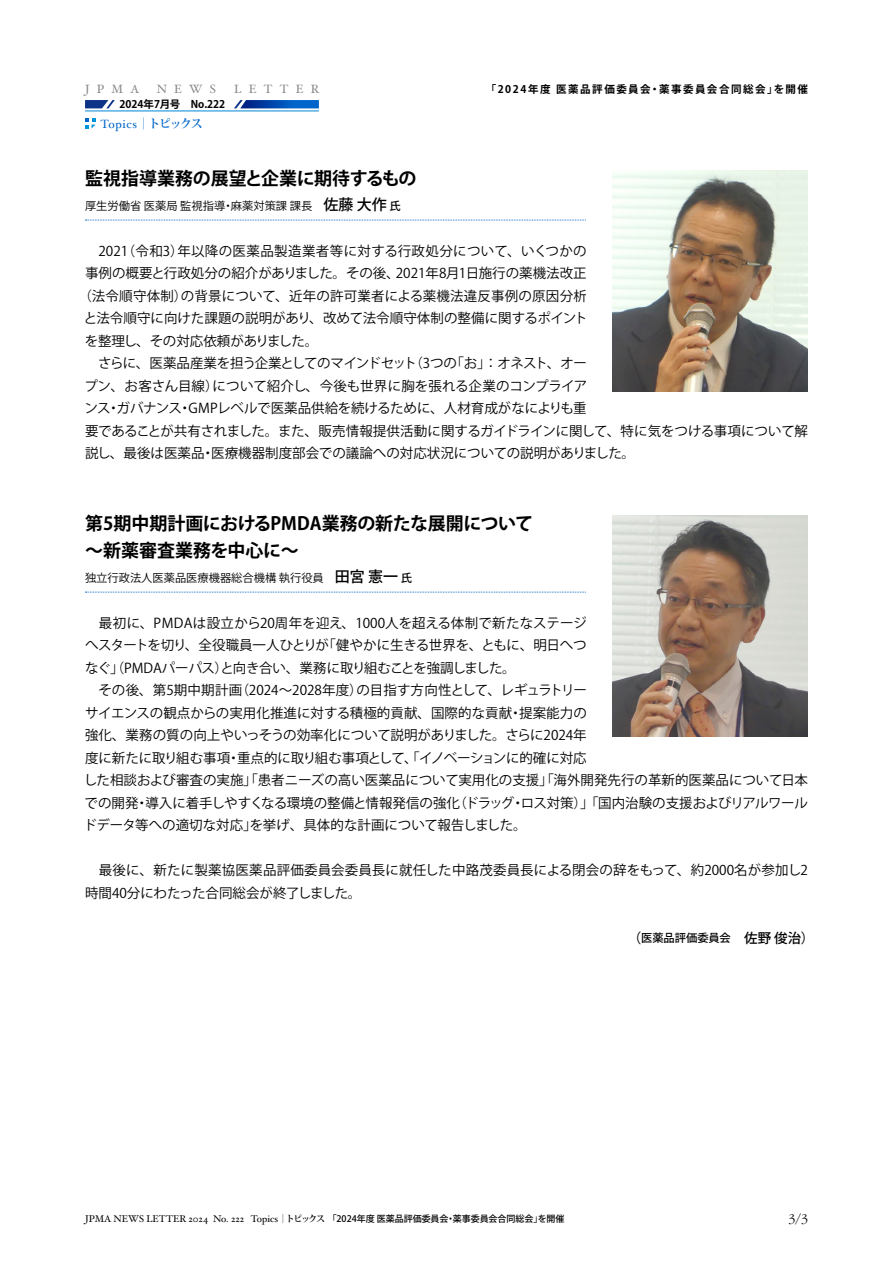
<style>
.page{position:relative;width:893px;height:1263px;background:#fff}
.page>*{position:absolute;margin:0;border:0;box-sizing:border-box;transform-origin:0 0}
.t1{font:700 18px/27px "Koz Go Pr 6 N";letter-spacing:-.01em;color:#000}
.t2{font:300 13.8px "ITC Garamond Std";color:#000}
.t3{font:13.5px/22.5px "Koz Go Pr 6 N";color:#000}
.t4{font:13.5px "Koz Go Pr 6 N";letter-spacing:-.04em;color:#000}
.t5{font:13.5px "Koz Go Pr 6 N";letter-spacing:.03em;color:#000}
.t6{font:13.5px "Koz Go Pr 6 N";letter-spacing:-.02em;color:#000}
.t7{font:12px "Hoefler Text";letter-spacing:.6em;color:#888}
.t8{font:12px "Hoefler Text";letter-spacing:.05em;color:#0066cb}
.t9{font:11.25px "Koz Go Pr 6 N";color:#000}
.t10{font:500 11.25px "Koz Go Pr 6 N";color:#000}
.t11{font:700 10.5px "Koz Go Pr 6 N";letter-spacing:.15em;color:#000}
.t12{font:700 10.5px "Koz Go Pr 6 N";color:#000}
.t13{font:9.75px "Hoefler Text";color:#000}
.s1{font-family:"Koz Min Pr 6 N";font-weight:700}
.s2{font-weight:500;font-size:15px}
.s3{font-weight:500}
.s4{font-size:13.5px}
.s5{font-family:"Koz Min Pro";font-size:9px}
.s6{font-family:"Koz Min Pro";font-weight:700;font-size:9px}
.s7{font-family:"Koz Go Pr 6 N";font-weight:500;font-size:9px}
</style>
<div class="page">
<svg style="left:85px;top:100px;width:30px;height:8px"></svg>
<svg style="left:234px;top:100px;width:85px;height:8px"></svg>
<hr style="left:85px;top:111px;width:234px;height:1px;background:#0085d6">
<svg style="left:85px;top:220px;width:501px;height:1px"></svg>
<svg style="left:85px;top:592px;width:501px;height:1px"></svg>
<img style="left:612px;top:170px;width:196px;height:221px">
<img style="left:612px;top:515px;width:196px;height:221px">
<svg style="left:85px;top:118px;width:11px;height:10px"></svg>
<p class="t7" style="left:85px;top:82px;width:56px">JPMA</p>
<p class="t7" style="left:157px;top:82px;width:61px">NEWS</p>
<p class="t7" style="left:234px;top:82px;width:87px">LETTER</p>
<p class="t12" style="left:119px;top:99px;width:107px">2024年7月号　No.222</p>
<p class="t8" style="left:101px;top:116px;width:104px">Topics<span class="s1">｜トピックス</span></p>
<p class="t11" style="left:486px;top:84px;width:324px">「2024年度医薬品評価委員会・薬事委員会合同総会」を開催</p>
<h1 class="t1" style="left:85px;top:165px;width:333px">監視指導業務の展望と企業に期待するもの</h1>
<p class="t9" style="left:85px;top:200px;width:317px">厚生労働省 医薬局 監視指導・麻薬対策課 課長　<span class="s2">佐藤 大作</span><span class="s3">氏</span></p>
<p class="t5" style="left:85px;top:243px;width:503px">　2021（令和3）年以降の医薬品製造業者等に対する行政処分について、いくつかの</p>
<p class="t3" style="left:85px;top:262px;width:503px">事例の概要と行政処分の紹介がありました。その後、2021年8月1日施行の薬機法改正</p>
<p class="t3" style="left:79px;top:285px;width:510px">（法令順守体制）の背景について、近年の許可業者による薬機法違反事例の原因分析</p>
<p class="t3" style="left:84px;top:307px;width:505px">と法令順守に向けた課題の説明があり、改めて法令順守体制の整備に関するポイント</p>
<p class="t6" style="left:85px;top:333px;width:235px">を整理し、その対応依頼がありました。</p>
<p class="t4" style="left:85px;top:356px;width:503px">　さらに、医薬品産業を担う企業としてのマインドセット（3つの「お」：オネスト、オー</p>
<p class="t3" style="left:84px;top:375px;width:504px">プン、お客さん目線）について紹介し、今後も世界に胸を張れる企業のコンプライア</p>
<p class="t3" style="left:84px;top:397px;width:504px">ンス・ガバナンス・GMPレベルで医薬品供給を続けるために、人材育成がなによりも重</p>
<p class="t3" style="left:85px;top:420px;width:724px">要であることが共有されました。また、販売情報提供活動に関するガイドラインに関して、特に気をつける事項について解</p>
<p class="t3" style="left:85px;top:442px;width:551px">説し、最後は医薬品・医療機器制度部会での議論への対応状況についての説明がありました。</p>
<h1 class="t1" style="left:85px;top:510px;width:450px">第5期中期計画におけるPMDA業務の新たな展開について〜新薬審査業務を中心に〜</h1>
<p class="t9" style="left:85px;top:572px;width:328px">独立行政法人医薬品医療機器総合機構 執行役員　<span class="s2">田宮 憲一</span><span class="s3">氏</span></p>
<p class="t3" style="left:83px;top:612px;width:726px">　最初に、PMDAは設立から20周年を迎え、1000人を超える体制で新たなステージ<br>へスタートを切り、全役職員一人ひとりが「健やかに生きる世界を、ともに、明日へつ<br>なぐ」（PMDAパーパス）と向き合い、業務に取り組むことを強調しました。<br>　その後、第5期中期計画（2024〜2028年度）の目指す方向性として、レギュラトリー<br>サイエンスの観点からの実用化推進に対する積極的貢献、国際的な貢献・提案能力の<br>強化、業務の質の向上やいっそうの効率化について説明がありました。さらに2024年<br>度に新たに取り組む事項・重点的に取り組む事項として、「イノベーションに的確に対応<br>した相談および審査の実施」「患者ニーズの高い医薬品について実用化の支援」「海外開発先行の革新的医薬品について日本での開発・導入に着手しやすくなる環境の整備と情報発信の強化（ドラッグ・ロス対策）」「国内治験の支援およびリアルワールドデータ等への適切な対応」を挙げ、具体的な計画について報告しました。</p>
<p class="t3" style="left:85px;top:859px;width:724px">　最後に、新たに製薬協医薬品評価委員会委員長に就任した中路茂委員長による閉会の辞をもって、約2000名が参加し2時間40分にわたった合同総会が終了しました。</p>
<p class="t10" style="left:628px;top:931px;width:188px"><span class="s4">（</span>医薬品評価委員会<span class="s4">　佐野 俊治）</span></p>
<p class="t13" style="left:85px;top:1213px;width:481px">JPMA NEWS LETTER 2024 No. 222 Topics<span class="s5">｜</span><span class="s6">トピックス</span> <span class="s7">「2024年度 医薬品評価委員会・薬事委員会合同総会」を開催</span></p>
<p class="t2" style="left:789px;top:1212px;width:21px">3/3</p>
</div>
